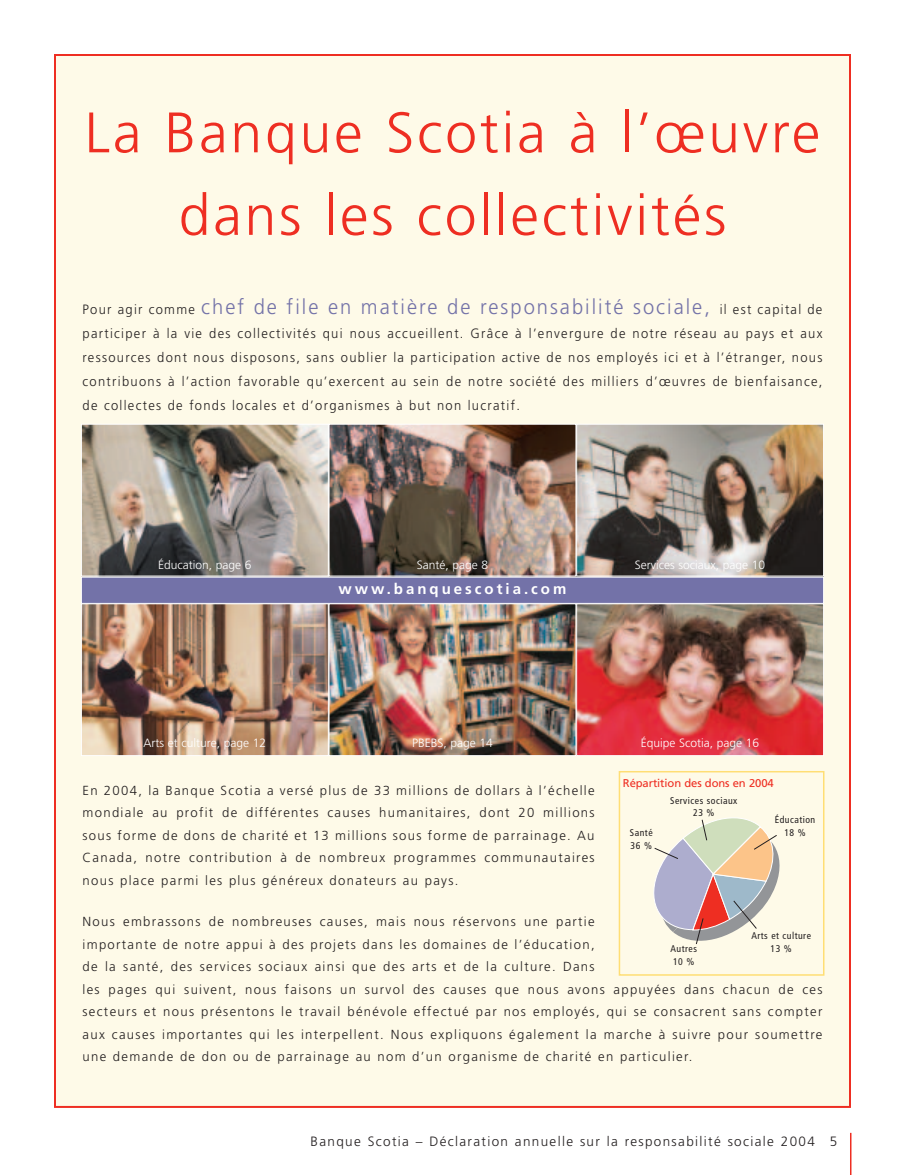
<style>
.page{position:relative;width:905px;height:1175px;background:#fff}
.page>*{position:absolute;margin:0;border:0;box-sizing:border-box;transform-origin:0 0}
.t1{font:300 57px/82.5px "Frutiger";letter-spacing:.05em;color:#ee2e22;text-align:center}
.t2{font:300 21px "Frutiger";letter-spacing:.1em;color:#7372a8;scale:.96 1}
.t3{font:700 15px "Frutiger";letter-spacing:.2em;color:#fff}
.t4{font:300 13.5px/24px "Frutiger";letter-spacing:.1em;color:#231f20;text-align:justify;scale:.96 1}
.t5{font:300 13.5px "Frutiger";letter-spacing:.1em;color:#231f20}
.t6{font:300 13.2px/22.5px "Frutiger";letter-spacing:.1em;color:#231f20;text-align:justify}
.t7{font:300 12px "Frutiger";color:#fff}
.t8{font:11.25px "Frutiger";letter-spacing:-.01em;color:#ee2e22}
.t9{font:condensed 9.75px/12.6px "Frutiger";letter-spacing:.05em;color:#231f20;text-align:center}
.s1{font-size:13.5px;color:#231f20}
</style>
<div class="page">
<hr style="left:850px;top:1132px;width:1px;height:42px;background:#ee2e22">
<div style="left:54px;top:54px;width:797px;height:1054px;background:#fefae8"></div>
<img style="left:83px;top:426px;width:244px;height:148px">
<div style="left:81px;top:424px;width:248px;height:152px;border:1px solid #fff"></div>
<img style="left:83px;top:605px;width:244px;height:149px">
<div style="left:81px;top:603px;width:248px;height:153px;border:1px solid #fff"></div>
<img style="left:330px;top:426px;width:244px;height:148px">
<div style="left:328px;top:424px;width:248px;height:152px;border:1px solid #fff"></div>
<img style="left:330px;top:605px;width:244px;height:149px">
<div style="left:328px;top:603px;width:248px;height:153px;border:1px solid #fff"></div>
<img style="left:578px;top:426px;width:244px;height:148px">
<div style="left:576px;top:424px;width:248px;height:152px;border:1px solid #fff"></div>
<img style="left:578px;top:605px;width:244px;height:149px">
<div style="left:576px;top:603px;width:248px;height:153px;border:1px solid #fff"></div>
<div style="left:81px;top:577px;width:742px;height:26px;background:#7372a8"></div>
<div style="left:81px;top:577px;width:743px;height:27px;border:1px solid #fff"></div>
<div style="left:618px;top:771px;width:206px;height:204px;border:2px solid #ffde74"></div>
<svg style="left:646px;top:817px;width:140px;height:128px;background:#d6c9c1"></svg>
<h1 class="t1" style="left:85px;top:96px;width:737px">La Banque Scotia à l’œuvre dans les collectivités</h1>
<h2 class="t2" style="left:82px;top:298px;width:772px"><span class="s1">Pour agir comme</span> chef de file en matière de responsabilité sociale, <span class="s1">il est capital de</span></h2>
<p class="t4" style="left:82px;top:323px;width:772px">participer à la vie des collectivités qui nous accueillent. Grâce à l’envergure de notre réseau au pays et aux ressources dont nous disposons, sans oublier la participation active de nos employés ici et à l’étranger, nous contribuons à l’action favorable qu’exercent au sein de notre société des milliers d’œuvres de bienfaisance, de collectes de fonds locales et d’organismes à but non lucratif.</p>
<p class="t7" style="left:158px;top:560px;width:95px">Éducation, page 6</p>
<p class="t7" style="left:417px;top:560px;width:73px">Santé, page 8</p>
<p class="t7" style="left:635px;top:560px;width:132px">Services sociaux, page 10</p>
<p class="t3" style="left:338px;top:583px;width:229px">www.banquescotia.com</p>
<p class="t7" style="left:144px;top:738px;width:124px">Arts et culture, page 12</p>
<p class="t7" style="left:412px;top:738px;width:82px">PBEBS, page 14</p>
<p class="t7" style="left:641px;top:738px;width:120px">Équipe Scotia, page 16</p>
<p class="t8" style="left:623px;top:779px;width:152px">Répartition des dons en 2004</p>
<p class="t6" style="left:82px;top:780px;width:513px">En 2004, la Banque Scotia a versé plus de 33 millions de dollars à l’échelle mondiale au profit de différentes causes humanitaires, dont 20 millions sous forme de dons de charité et 13 millions sous forme de parrainage. Au Canada, notre contribution à de nombreux programmes communautaires nous place parmi les plus généreux donateurs au pays.</p>
<p class="t6" style="left:82px;top:911px;width:741px;text-align:left">Nous embrassons de nombreuses causes, mais nous réservons une partie<br>importante de notre appui à des projets dans les domaines de l’éducation,<br>de la santé, des services sociaux ainsi que des arts et de la culture. Dans<br>les pages qui suivent, nous faisons un survol des causes que nous avons appuyées dans chacun de ces secteurs et nous présentons le travail bénévole effectué par nos employés, qui se consacrent sans compter aux causes importantes qui les interpellent. Nous expliquons également la marche à suivre pour soumettre une demande de don ou de parrainage au nom d’un organisme de charité en particulier.</p>
<p class="t9" style="left:670px;top:794px;width:69px">Services sociaux<br>23 %</p>
<p class="t9" style="left:774px;top:814px;width:42px">Éducation</p>
<p class="t9" style="left:630px;top:827px;width:24px">Santé</p>
<p class="t9" style="left:784px;top:827px;width:23px">18 %</p>
<p class="t9" style="left:630px;top:840px;width:23px">36 %</p>
<p class="t9" style="left:751px;top:930px;width:61px">Arts et culture<br>13 %</p>
<p class="t9" style="left:670px;top:943px;width:28px;text-align:left">Autres<br>10 %</p>
<p class="t5" style="left:310px;top:1135px;width:528px">Banque Scotia – Déclaration annuelle sur la responsabilité sociale 2004 5</p>
</div>
